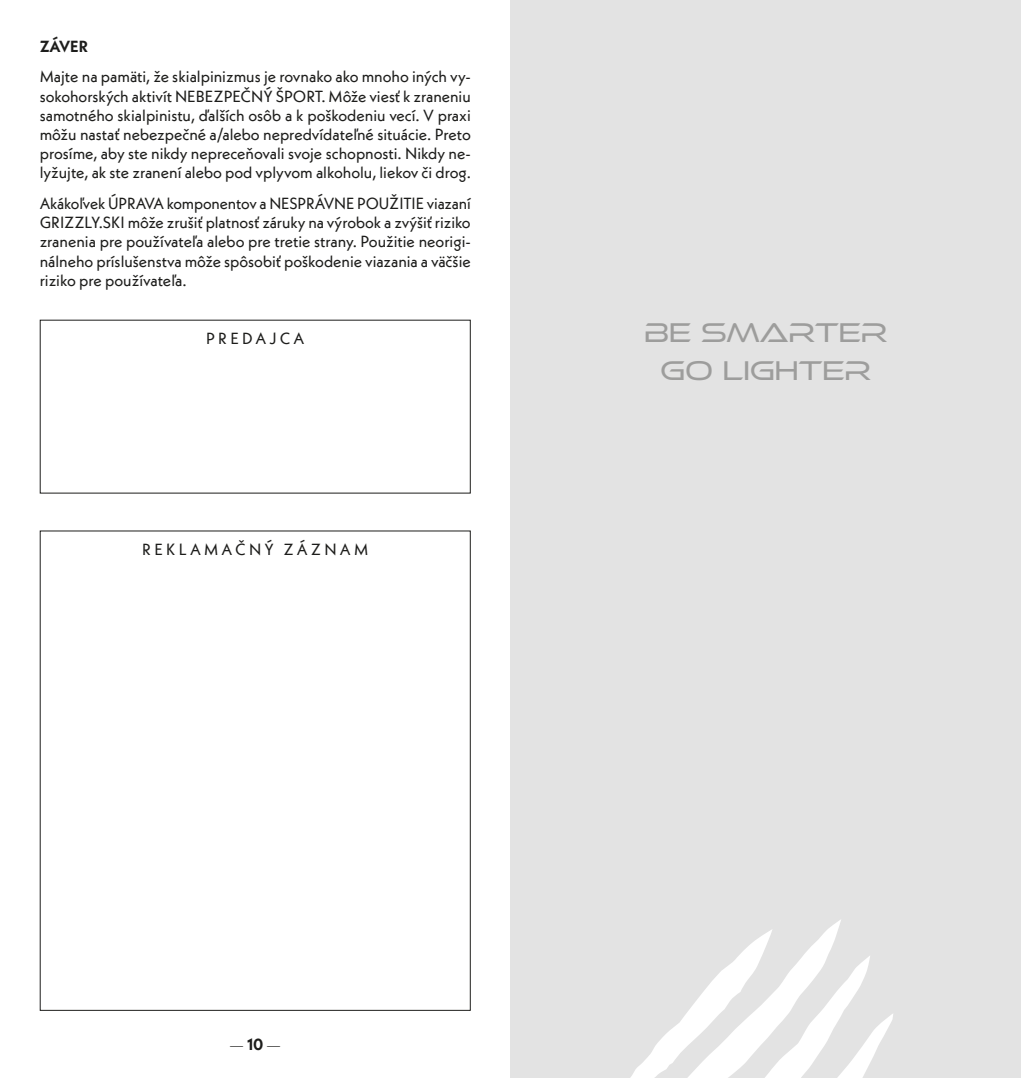
<style>
.page{position:relative;width:1021px;height:1078px;background:#fff}
.page>*{position:absolute;margin:0;border:0;box-sizing:border-box;transform-origin:0 0}
.t1{font:28px/37.6px "Ethnocentric Lt";color:#9d9d9c;text-align:center}
.t2{font:16px/19.2px "Neue Kabel";color:#1d1d1b;text-align:justify}
.t3{font:700 16px "Neue Kabel";letter-spacing:-.005em;color:#1d1d1b}
.t4{font:300 16px "Neue Kabel";color:#1d1d1b}
.s1{font-weight:700}
</style>
<div class="page">
<div style="left:510px;top:0;width:510px;height:1077px;background:#e3e3e3"></div>
<svg style="left:631px;top:920px;width:262px;height:157px"></svg>
<p class="t3" style="left:40px;top:36px;width:50px">ZÁVER</p>
<p class="t2" style="left:40px;top:67px;width:432px">Majte na pamäti, že skialpinizmus je rovnako ako mnoho iných vy&shy;sokohorských aktivít NEBEZPEČNÝ ŠPORT</p>
<p class="t2" style="left:40px;top:86px;width:433px;text-indent:282px">. Môže viesť k zraneniu samotného skialpinistu, ďalších osôb a k poškodeniu vecí. V praxi môžu nastať nebezpečné a/alebo nepredvídateľné situácie. Preto prosíme, aby ste nikdy nepreceňovali svoje schopnosti. N ikdy ne&shy;lyžujte, ak ste zranení alebo pod vplyvom alkoholu, liekov či drog.</p>
<p class="t2" style="left:40px;top:193px;width:88px">Akákoľvek ÚPRAVA</p>
<p class="t2" style="left:167px;top:193px;width:141px">komponentov a NESPRÁVNEPOUŽ</p>
<p class="t2" style="left:40px;top:193px;width:433px;text-indent:359px">ITIE viazaní GRIZZLY.SKI môže zrušiť platnosť záruky na výrobok a zvýšiť riziko zranenia pre používateľa alebo pre tretie strany. Použitie neorigi&shy;nálneho príslušenstva môže spôsobiť poškodenie viazania a väčšie riziko pre používateľa.</p>
<p class="t2" style="left:206px;top:328px;width:12px">PRE</p>
<p class="t2" style="left:242px;top:328px;width:63px">DAJCA</p>
<p class="t2" style="left:142px;top:539px;width:227px">RE KLA MAČN Ý ZÁZNA M</p>
<h1 class="t1" style="left:644px;top:313px;width:244px">be SMARTER go LIGHTER</h1>
<p class="t4" style="left:229px;top:1033px;width:53px">— <span class="s1">10</span> —</p>
</div>
